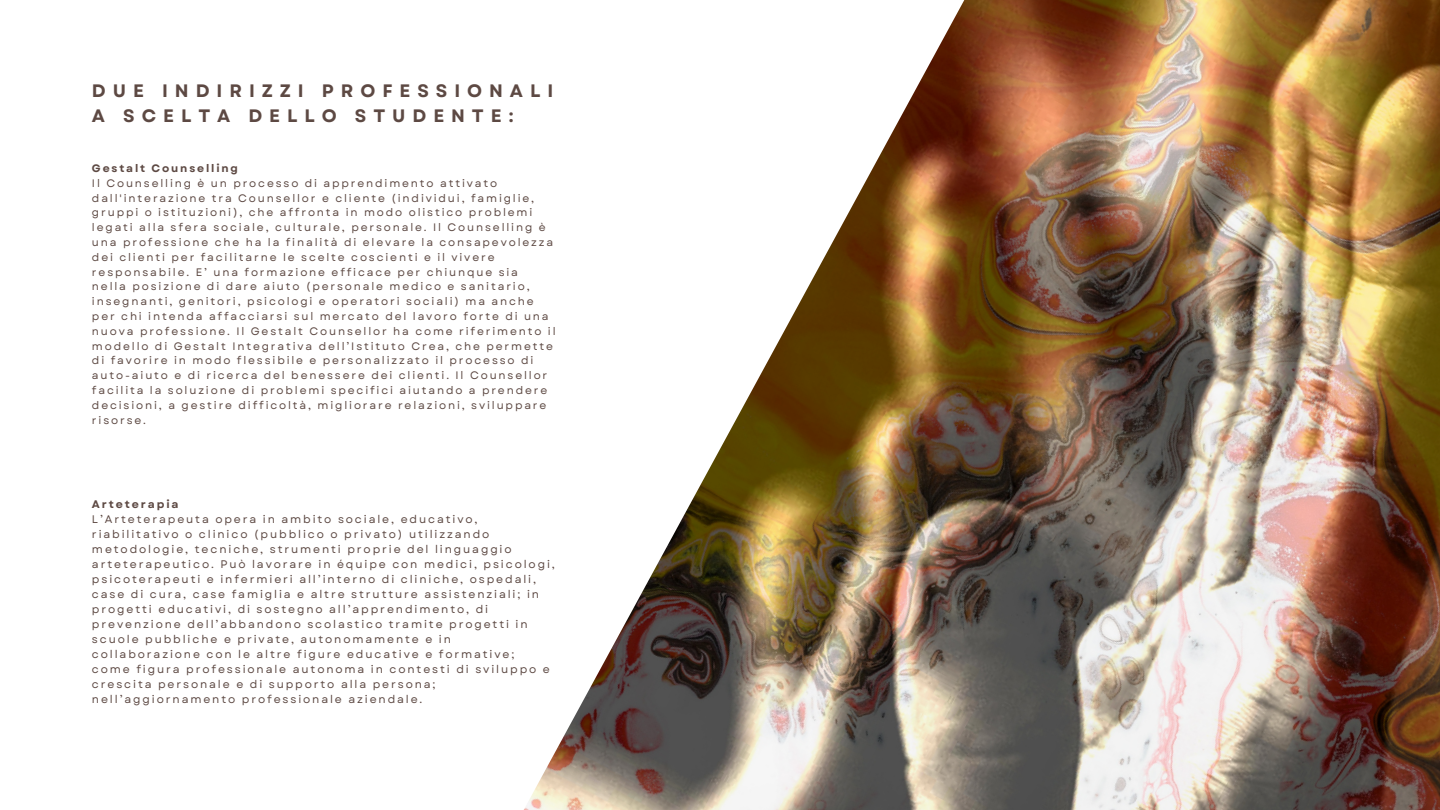
<style>
.page{position:relative;width:1440px;height:810px;background:#fff}
.page>*{position:absolute;margin:0;border:0;box-sizing:border-box;transform-origin:0 0}
.t1{font:700 18px/24.8px "Garet";letter-spacing:.385em;color:#5d4943}
.t2{font:11px/15px "Garet";letter-spacing:.17em;color:#5d4943}
.t3{font:700 11px "Garet";letter-spacing:.17em;color:#5d4943}
.t4{font:10.8px/14.8px "Garet";letter-spacing:.17em;color:#5d4943}
.t5{font:700 10.8px "Garet";letter-spacing:.17em;color:#5d4943}
</style>
<div class="page">
<img style="left:524px;top:0;width:916px;height:810px">
<p class="t1" style="left:92px;top:79px;width:463px">DUE INDIRIZZI PROFESSIONALI<br>A SCELTA DELLO STUDENTE:</p>
<h1 class="t5" style="left:92px;top:161px;width:148px">Gestalt Counselling</h1>
<p class="t4" style="left:92px;top:176px;width:465px">Il Counselling è un processo di apprendimento attivato dall'interazione tra Counsellor e cliente (individui, famiglie, gruppi o istituzioni), che affronta in modo olistico problemi legati alla sfera sociale, culturale, personale. Il Counselling è una professione che ha la finalità di elevare la consapevolezza dei clienti per facilitarne le scelte coscienti e il vivere responsabile. E’ una formazione efficace per chiunque sia<br>nella posizione di dare aiuto (personale medico e sanitario, insegnanti, genitori, psicologi e operatori sociali) ma anche per chi intenda affacciarsi sul mercato del lavoro forte di una nuova professione. Il Gestalt Counsellor ha come riferimento il modello di Gestalt Integrativa dell’Istituto Crea, che permette di favorire in modo flessibile e personalizzato il processo di auto-aiuto e di ricerca del benessere dei clienti. Il Counsellor facilita la soluzione di problemi specifici aiutando a prendere decisioni, a gestire difficoltà, migliorare relazioni, sviluppare risorse.</p>
<p class="t3" style="left:92px;top:496px;width:88px">Arteterapia</p>
<p class="t2" style="left:92px;top:512px;width:464px">L’Arteterapeuta opera in ambito sociale, educativo, riabilitativo o clinico (pubblico o privato) utilizzando metodologie, tecniche, strumenti proprie del linguaggio arteterapeutico. Può lavorare in équipe con medici, psicologi, psicoterapeuti e infermieri all’interno di cliniche, ospedali, case di cura, case famiglia e altre strutture assistenziali; in progetti educativi, di sostegno all’apprendimento, di prevenzione dell’abbandono scolastico tramite progetti in scuole pubbliche e private, autonomamente e in collaborazione con le altre figure educative e formative;</p>
<p class="t2" style="left:92px;top:662px;width:459px">come figura professionale autonoma in contesti di sviluppo e crescita personale e di supporto alla persona; nell’aggiornamento professionale aziendale.</p>
</div>
